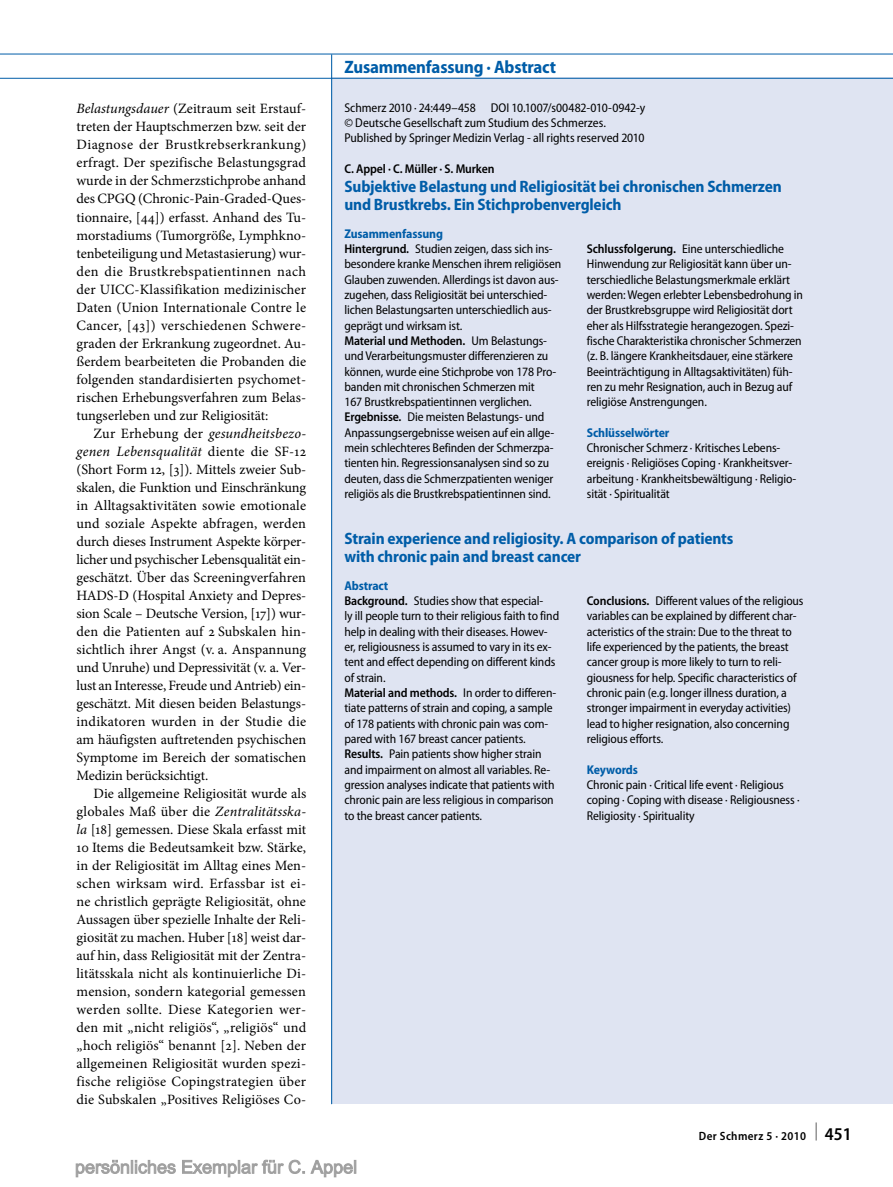
<style>
.page{position:relative;width:893px;height:1187px;background:#fff}
.page>*{position:absolute;margin:0;border:0;box-sizing:border-box;transform-origin:0 0}
.t1{font:700 semi-condensed 18px "Myriad Pro";letter-spacing:-.01em;color:#005da8}
.t2{font:700 semi-condensed 16.5px/18px "Myriad Pro";letter-spacing:-.01em;color:#005da8}
.t3{font:14.25px/18px "Minion Pro";color:#000;text-align:justify}
.t4{font:semi-condensed 12.75px/15.3px "Myriad Pro";letter-spacing:-.01em;color:#000}
.t5{font:600 semi-condensed 12.75px "Myriad Pro";letter-spacing:-.01em;color:#000}
.t6{font:700 semi-condensed 12.75px "Myriad Pro";letter-spacing:-.01em;color:#005da8}
.t7{font:600 semi-condensed 12px "Myriad Pro";letter-spacing:.03em;color:#000}
.s1{font-style:italic}
.s2{font-weight:700;color:#005da8}
.s3{font-weight:600}
.s4{font-size:18px}
</style>
<div class="page">
<div style="left:332px;top:78px;width:561px;height:1025px;background:#dfe4f2"></div>
<hr style="left:331px;top:54px;width:1px;height:1049px;background:#005da8">
<hr style="left:0;top:54px;width:893px;height:1px;background:#005da8">
<hr style="left:0;top:78px;width:893px;height:1px;background:#005da8">
<svg style="left:75px;top:1159px;width:282px;height:18px"></svg>
<p class="t3" style="left:77px;top:100px;width:231px"><span class="s1">Belastungsdauer</span> (Zeitraum seit Erstauf&shy;treten der Hauptschmerzen bzw. seit der Diagnose der Brustkrebserkrankung) erfragt. Der spezifische Belas-tungsgrad wurde in der Schmerzstichprobe anhand des CPGQ (Chronic-Pain-Graded-Ques&shy;tionnaire, [44]) erfasst. Anhand des Tu&shy;morstadiums (Tumorgröße, Lymphkno&shy;tenbeteiligung und Metastasierung) wur&shy;den die Brustkrebspatientinnen nach der UICC-- Klassifikation medizinischer Daten (Union Internatio-nale Contre le Cancer, [43]) verschiedenen Schwere&shy;graden der Erkrankung zugeordnet. Au&shy;ßerdem bearbeiteten die Probanden die folgenden standardisierten psychomet&shy;rischen Erhebungsverfahren zum Belas&shy;tungserleben und zur Religiosität:</p>
<p class="t3" style="left:77px;top:424px;width:231px;text-indent:17px">Zur Erhebung der <span class="s1">gesundheitsbezo&shy;genen Lebensqualität</span> diente die SF-12 (Short Form 12, [3]). Mittels zweier Sub&shy;skalen, die Funktion und Einschränkung in Alltagsaktivitäten sowie emotionale und soziale Aspekte abfragen, werden durch dieses Instrument Aspekte körper&shy;licher und psychischer Lebensqualität ein&shy;geschätzt. Über das Screeningverfahren HADS-D (Hospital Anxiety and Depres&shy;sion Scale – Deutsche Version, [17]) wur&shy;den die Patienten auf 2 Subskalen hin&shy;sichtlich ihrer Angst (v. a. Anspannung und Unruhe) und Depressivität (v. a. Ver&shy;lust an Interesse, Freude und Antrieb) ein&shy;geschätzt. Mit diesen beiden Belastungs&shy;indikatoren wurden in der Studie die am häufigsten auftretenden psychischen Symptome im Bereich der somatischen Medizin berücksichtigt.</p>
<p class="t3" style="left:77px;top:784px;width:231px;text-indent:17px">Die allgemeine Religiosität wurde als globales Maß über die <span class="s1">Zentralitätsska&shy;la</span> [18] gemessen. Diese Skala erfasst mit 10 Items die Bedeutsamkeit bzw. Stärke, in der Religiosität im Alltag eines Men&shy;schen wirksam wird. Erfassbar ist ei&shy;ne christlich geprägte Religiosität, ohne Aussagen über spezielle Inhalte der Reli&shy;giosität zu machen. Huber [18] weist dar&shy;auf hin, dass Religiosität mit der Zentra&shy;litätsskala nicht als kontinuierliche Di&shy;mension, sondern kategorial gemessen werden sollte. Diese Kategorien wer&shy;den mit „nicht religiös“, „religiös“ und „hoch religiös“ benannt [2]. Neben der allgemeinen Religiosität wurden spezi&shy;fische religiöse Copingstrategien über die Subskalen „Positives Religiöses Co-</p>
<h1 class="t1" style="left:344px;top:57px;width:213px">Zusammenfassung · Abstract</h1>
<p class="t4" style="left:344px;top:100px;width:302px">Schmerz 201 0 · 24:449–458 DOI 1 0.1 007/s00482-01 0-0942-y © Deutsche Gesellschaft zum Studium des Schmerzes.<br>Published by Springer Medizin Verlag - all rights reserved 201 0</p>
<p class="t5" style="left:344px;top:162px;width:152px">C. Appel · C. Müller · S. Murken</p>
<p class="t2" style="left:344px;top:177px;width:439px">Subjektive Belastung und Religiosität bei chronischen Schmerzen und Brustkrebs. Ein Stichprobenvergleich</p>
<p class="t4" style="left:344px;top:226px;width:218px"><span class="s2">Zusammenfassung<br></span><span class="s3">Hintergrund.</span> Studien zeigen, dass sich ins&shy;besondere kranke Menschen ihrem religiösen Glauben zuwenden. Allerdings ist davon aus&shy;zugehen, dass Religiosität bei unterschied&shy;lichen Belastungsarten unterschiedlich aus&shy;geprägt und wirksam ist.<br><span class="s3">Material und Methoden.</span> Um Belastungs&shy;und Verarbeitungsmuster differenzieren zu können, wurde eine Stichprobe von 1 78 Pro&shy;banden mit chronischen Schmerzen mit<br>1 67 Brustkrebspatientinnen verglichen.<br><span class="s3">Ergebnisse.</span> Die meisten Belastungs- und Anpassungsergebnisse weisen auf ein allge&shy;mein schlechteres Befinden der Schmerzpa&shy;tienten hin. Regressionsanalysen sind so zu deuten, dass die Schmerzpatienten weniger religiös als die Brustkrebspatientinnen sind.</p>
<p class="t4" style="left:587px;top:241px;width:218px"><span class="s3">Schlussfolgerung.</span> Eine unterschiedliche Hinwendung zur Religiosität kann über un&shy;terschiedliche Belastungsmerkmale erklärt werden:Wegen erlebter Lebensbedrohung in der Brustkrebsgruppe wird Religiosität dort eher als Hilfsstrategie herangezogen. Spezi&shy;fische Charakteristika chronischer Schmerzen (z. B. längere Krankheitsdauer, eine stärkere Beeinträchtigung in Alltagsaktivitäten) füh&shy;ren zu mehr Resignation, auch in Bezug auf religiöse Anstrengungen.</p>
<p class="t6" style="left:587px;top:425px;width:84px">Schlüsselwörter</p>
<p class="t4" style="left:587px;top:440px;width:211px">Chronischer Schmerz · Kritisches Lebens&shy;ereignis · Religiöses Coping · Krankheitsver&shy;arbeitung · Krankheitsbewältigung · Religio&shy;sität · Spiritualität</p>
<p class="t2" style="left:344px;top:529px;width:390px">Strain experience and religiosity. A comparison of patients with chronic pain and breast cancer</p>
<p class="t4" style="left:344px;top:578px;width:216px"><span class="s2">Abstract<br></span><span class="s3">Background.</span> Studies show that especial-<br>ly ill people turn to their religious faith to find help in dealing with their diseases. Howev&shy;er, religiousness is assumed to vary in its ex&shy;tent and effect depending on different kinds of strain.<br><span class="s3">Material and methods.</span> In order to differen&shy;tiate patterns of strain and coping, a sample of 1 78 patients with chronic pain was com&shy;pared with 1 67 breast cancer patients.<br><span class="s3">Results.</span> Pain patients show higher strain and impairment on almost all variables. Re&shy;gression analyses indicate that patients with chronic pain are less religious in comparison to the breast cancer patients.</p>
<p class="t4" style="left:587px;top:593px;width:218px"><span class="s3">Conclusions.</span> Different values of the religious variables can be explained by different char&shy;acteristics of the strain: Due to the threat to life experienced by the patients, the breast cancer group is more likely to turn to reli&shy;giousness for help. Specific characteristics of chronic pain (e.g. longer illness duration, a stronger impairment in everyday activities) lead to higher resignation, also concerning religious efforts.</p>
<p class="t6" style="left:587px;top:762px;width:53px">Keywords</p>
<p class="t4" style="left:587px;top:777px;width:214px">Chronic pain · Critical life event · Religious coping · Coping with disease · Religiousness ·<br>Religiosity · Spirituality</p>
<p class="t7" style="left:699px;top:1129px;width:154px">Der Schmerz 5 · 2010 <sup>|</sup> <span class="s4">451</span></p>
</div>
